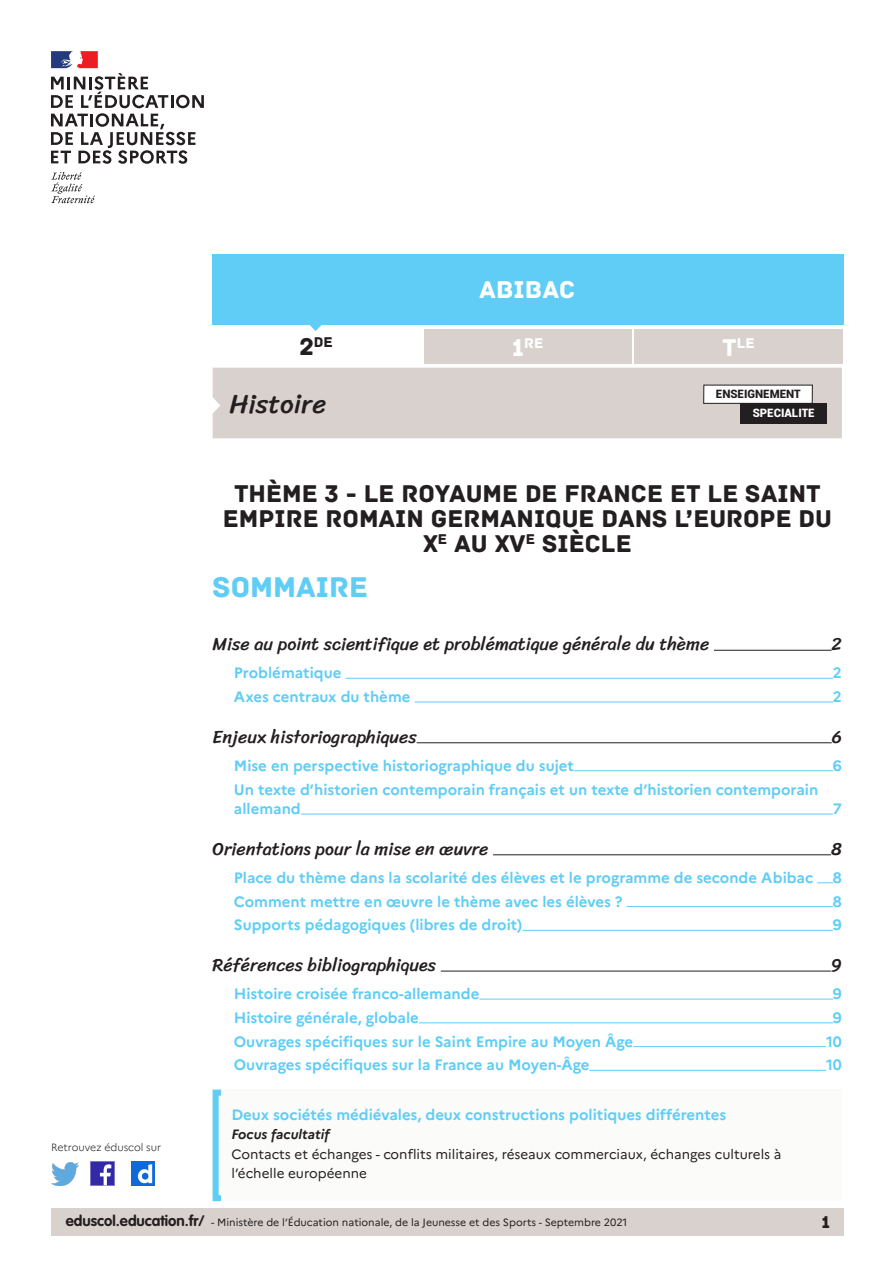
<style>
.page{position:relative;width:893px;height:1263px;background:#fff}
.page>*{position:absolute;margin:0;border:0;box-sizing:border-box;transform-origin:0 0}
.Sommaire_Titre{font:30px "Archive";color:#5fcdf5}
.t1{font:27px "Sriracha";color:#231f20}
._01_titre_doc{font:25.5px/25.2px "Archive";color:#231f20;text-align:center}
.t2{font:25.5px "Archive";color:#fff}
.t3{font:18px "Sriracha";color:#231f20}
.t4{font:18px "Archive";color:#231f20}
._08_Titre_encadré{font:700 15px/19.5px "Marianne";color:#5fcdf5}
.t5{font:14.85px "Archive";color:#fff}
.t6{font:14.85px "Archive";color:#231f20}
._08_txt_encadré{font:13.5px/19.5px "Marianne";color:#231f20}
._08_txt_encadré-2{font:italic 700 13.5px "Marianne";color:#231f20}
.t7{font:900 11.55px "Roboto";color:#231f20}
.t8{font:900 11.55px "Roboto";color:#fff}
.t9{font:10.5px "Marianne";color:#231f20}
.t10{font:300 10.5px "Marianne";color:#231f20}
.s1{font-size:25.5px}
.s2{font-family:"VAG Rounded Std";font-weight:700;font-size:15px}
</style>
<div class="page">
<div style="left:51px;top:1209px;width:792px;height:27px;background:#d8d1ce"></div>
<img style="left:91px;top:1162px;width:23px;height:23px">
<img style="left:51px;top:1163px;width:28px;height:22px">
<img style="left:132px;top:1162px;width:22px;height:23px">
<div style="left:424px;top:329px;width:207px;height:34px;background:#d8d1ce"></div>
<div style="left:634px;top:329px;width:209px;height:34px;background:#d8d1ce"></div>
<svg style="left:310px;top:325px;width:12px;height:6px"></svg>
<div style="left:213px;top:254px;width:630px;height:71px;background:#5fcdf5"></div>
<div style="left:212px;top:368px;width:630px;height:70px;background:#d8d1ce"></div>
<div style="left:740px;top:403px;width:87px;height:20px;background:#231f20"></div>
<svg style="left:51px;top:172px;width:44px;height:31px"></svg>
<svg style="left:51px;top:51px;width:153px;height:113px"></svg>
<hr style="left:714px;top:650px;width:118px;height:1px;background:#231f20">
<hr style="left:345px;top:678px;width:488px;height:1px;background:#5fcdf5">
<hr style="left:414px;top:702px;width:419px;height:1px;background:#5fcdf5">
<hr style="left:417px;top:742px;width:415px;height:1px;background:#231f20">
<hr style="left:574px;top:770px;width:259px;height:1px;background:#5fcdf5">
<hr style="left:301px;top:814px;width:532px;height:1px;background:#5fcdf5">
<hr style="left:493px;top:854px;width:338px;height:1px;background:#231f20">
<svg style="left:817px;top:882px;width:16px;height:1px"></svg>
<hr style="left:627px;top:906px;width:206px;height:1px;background:#5fcdf5">
<hr style="left:522px;top:930px;width:311px;height:1px;background:#5fcdf5">
<hr style="left:441px;top:971px;width:390px;height:1px;background:#231f20">
<hr style="left:479px;top:999px;width:354px;height:1px;background:#5fcdf5">
<hr style="left:419px;top:1022px;width:414px;height:1px;background:#5fcdf5">
<hr style="left:633px;top:1046px;width:193px;height:1px;background:#5fcdf5">
<hr style="left:589px;top:1070px;width:237px;height:1px;background:#5fcdf5">
<div style="left:213px;top:1089px;width:629px;height:112px;background:#fbfbfa"></div>
<h3 class="t2" style="left:479px;top:275px;width:97px">ABIBAC</h3>
<p class="t6" style="left:300px;top:333px;width:35px"><span class="s1">2</span>DE</p>
<p class="t5" style="left:512px;top:334px;width:33px"><span class="s1">1</span>RE</p>
<p class="t5" style="left:722px;top:334px;width:34px"><span class="s1">T</span>LE</p>
<h2 class="t1" style="left:229px;top:388px;width:98px">Histoire</h2>
<p class="t7" style="left:716px;top:386px;width:86px">ENSEIGNEMENT</p>
<p class="t8" style="left:753px;top:405px;width:63px">SPECIALITE</p>
<p class="t10" style="left:51px;top:1141px;width:112px">Retrouvez éduscol sur</p>
<p class="_01_titre_doc" style="left:223px;top:481px;width:611px">THÈME 3 - LE ROYAUME DE FRANCE ET LE SAINT<br>EMPIRE ROMAIN GERMANIQUE DANS L’EUROPE DU<br>X<sup>E</sup> AU XV<sup>E</sup> SIÈCLE</p>
<p class="Sommaire_Titre" style="left:213px;top:569px;width:157px">SOMMAIRE</p>
<p class="t3" style="left:213px;top:633px;width:498px">Mise au point scientifique et problématique générale du thème</p>
<p class="t3" style="left:832px;top:633px;width:12px">2</p>
<p class="_08_Titre_encadré" style="left:234px;top:663px;width:109px">Problématique</p>
<p class="_08_Titre_encadré" style="left:833px;top:663px;width:10px">2</p>
<p class="_08_Titre_encadré" style="left:234px;top:687px;width:178px">Axes centraux du thème</p>
<p class="_08_Titre_encadré" style="left:833px;top:687px;width:10px">2</p>
<p class="t3" style="left:213px;top:726px;width:206px">Enjeux historiographiques</p>
<p class="t3" style="left:832px;top:726px;width:12px">6</p>
<p class="_08_Titre_encadré" style="left:234px;top:756px;width:342px">Mise en perspective historiographique du sujet</p>
<p class="_08_Titre_encadré" style="left:833px;top:756px;width:10px">6</p>
<p class="_08_Titre_encadré" style="left:234px;top:779px;width:586px">Un texte d’historien contemporain français et un texte d’historien contemporain allemand</p>
<p class="_08_Titre_encadré" style="left:833px;top:799px;width:10px">7</p>
<p class="t3" style="left:213px;top:838px;width:277px">Orientations pour la mise en œuvre</p>
<p class="t3" style="left:831px;top:838px;width:12px">8</p>
<p class="_08_Titre_encadré" style="left:234px;top:868px;width:581px">Place du thème dans la scolarité des élèves et le programme de seconde Abibac</p>
<p class="_08_Titre_encadré" style="left:833px;top:868px;width:10px">8</p>
<p class="_08_Titre_encadré" style="left:234px;top:891px;width:390px">Comment mettre en œuvre le thème avec les élèves ?</p>
<p class="_08_Titre_encadré" style="left:833px;top:891px;width:10px">8</p>
<p class="_08_Titre_encadré" style="left:234px;top:915px;width:290px">Supports pédagogiques (libres de droit)</p>
<p class="_08_Titre_encadré" style="left:833px;top:915px;width:10px">9</p>
<p class="t3" style="left:213px;top:954px;width:225px">Références bibliographiques</p>
<p class="t3" style="left:831px;top:954px;width:13px">9</p>
<p class="_08_Titre_encadré" style="left:234px;top:984px;width:247px">Histoire croisée franco-allemande</p>
<p class="_08_Titre_encadré" style="left:833px;top:984px;width:10px">9</p>
<p class="_08_Titre_encadré" style="left:234px;top:1008px;width:187px">Histoire générale, globale</p>
<p class="_08_Titre_encadré" style="left:833px;top:1008px;width:10px">9</p>
<p class="_08_Titre_encadré" style="left:234px;top:1031px;width:401px">Ouvrages spécifiques sur le Saint Empire au Moyen Âge</p>
<p class="_08_Titre_encadré" style="left:826px;top:1031px;width:17px">10</p>
<p class="_08_Titre_encadré" style="left:234px;top:1055px;width:357px">Ouvrages spécifiques sur la France au Moyen-Âge</p>
<p class="_08_Titre_encadré" style="left:826px;top:1055px;width:17px">10</p>
<p class="_08_Titre_encadré" style="left:231px;top:1104px;width:496px">Deux sociétés médiévales, deux constructions politiques différentes</p>
<p class="_08_txt_encadré-2" style="left:231px;top:1126px;width:100px">Focus facultatif</p>
<p class="_08_txt_encadré" style="left:231px;top:1144px;width:551px">Contacts et échanges - conflits militaires, réseaux commerciaux, échanges culturels à l’échelle européenne</p>
<p class="t9" style="left:66px;top:1216px;width:563px"><span class="s2">eduscol.education.fr/</span> - Ministère de l’Éducation nationale, de la Jeunesse et des Sports - Septembre 2021</p>
<p class="t4" style="left:821px;top:1211px;width:10px">1</p>
</div>
